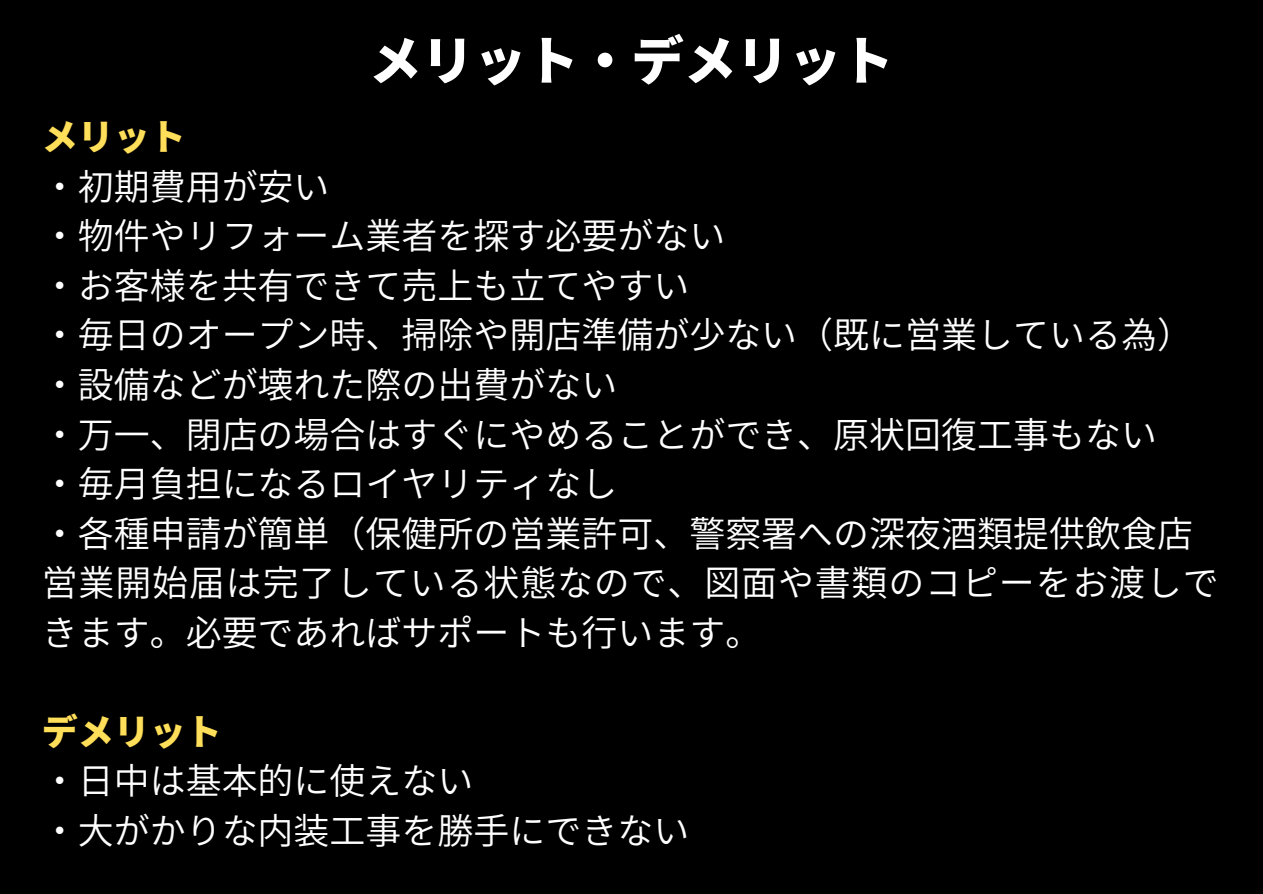
<style>
.page{position:relative;width:1263px;height:894px;background:#fff}
.page>*{position:absolute;margin:0;border:0;box-sizing:border-box;transform-origin:0 0}
.t1{font:900 52.5px "Noto Sans JP";color:#fff}
.t2{font:600 36px/49.5px "Noto Sans JP";color:#fff}
.t3{font:900 36px "Noto Sans JP";color:#ffde59}
</style>
<div class="page">
<div style="left:0;top:0;width:1263px;height:893px;background:#000"></div>
<h1 class="t1" style="left:369px;top:19px;width:526px">メリット・デメリット</h1>
<p class="t3" style="left:42px;top:108px;width:145px">メリット</p>
<p class="t2" style="left:42px;top:160px;width:1178px">・初期費用が安い<br>・物件やリフォーム業者を探す必要がない<br>・お客様を共有できて売上も立てやすい<br>・毎日のオープン時、掃除や開店準備が少ない（既に営業している為）・設備などが壊れた際の出費がない<br>・万一、閉店の場合はすぐにやめることができ、原状回復工事もない<br>・毎月負担になるロイヤリティなし<br>・各種申請が簡単（保健所の営業許可、警察署への深夜酒類提供飲食店営業開始届は完了している状態なので、図面や書類のコピーをお渡しできます。必要であればサポートも行います。</p>
<p class="t3" style="left:42px;top:702px;width:181px">デメリット</p>
<p class="t2" style="left:42px;top:754px;width:649px">・日中は基本的に使えない<br>・大がかりな内装工事を勝手にできない</p>
</div>
